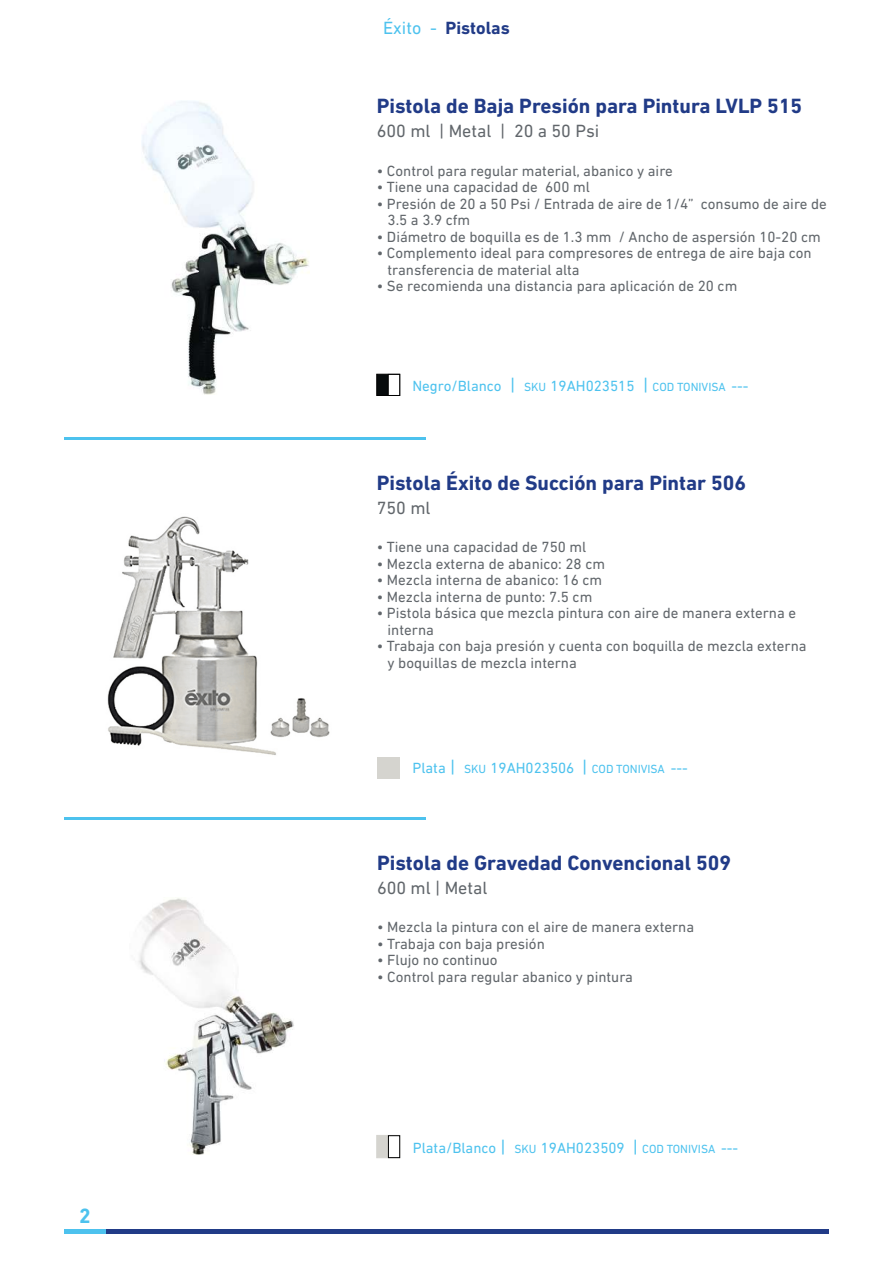
<style>
.page{position:relative;width:893px;height:1263px;background:#fff}
.page>*{position:absolute;margin:0;border:0;box-sizing:border-box;transform-origin:0 0}
.t1{font:700 21px "DIN Next LT Pro";color:#213b87}
.t2{font:700 21px "DIN Next LT Pro";color:#4dc2ee}
.t3{font:18px "DIN Next LT Pro";color:#61666b}
.t4{font:700 18px "DIN Next LT Pro";color:#213b87}
.t5{font:15px/16.5px "DIN Next LT Pro";color:#61666b}
.t6{font:15px "DIN Next LT Pro";color:#4dc2ee}
.s1{font-weight:400;color:#4dc2ee}
.s2{font-size:18px}
.s3{font-size:12px}
</style>
<div class="page">
<hr style="left:64px;top:1229px;width:42px;height:4px;background:#4dc2ee">
<hr style="left:106px;top:1229px;width:722px;height:4px;background:#213b87">
<hr style="left:64px;top:437px;width:361px;height:3px;background:#4dc2ee">
<hr style="left:64px;top:817px;width:362px;height:3px;background:#4dc2ee">
<div style="left:377px;top:374px;width:23px;height:22px;background:#070b0c;border:1px solid #000"></div>
<div style="left:377px;top:757px;width:23px;height:21px;background:#d5d4cf"></div>
<img style="left:142px;top:101px;width:167px;height:293px">
<div style="left:388px;top:374px;width:12px;height:22px;background:#fff;border:1px solid #000"></div>
<img style="left:107px;top:516px;width:223px;height:239px">
<img style="left:138px;top:898px;width:156px;height:257px">
<div style="left:377px;top:1135px;width:23px;height:23px;background:#d5d4cf"></div>
<div style="left:388px;top:1135px;width:12px;height:23px;background:#fff;border:1px solid #000"></div>
<h1 class="t2" style="left:79px;top:1204px;width:13px">2</h1>
<p class="t4" style="left:383px;top:17px;width:128px"><span class="s1">Éxito -</span> Pistolas</p>
<h1 class="t1" style="left:377px;top:94px;width:427px">Pistola de Baja Presión para Pintura LVLP 515</h1>
<p class="t3" style="left:377px;top:121px;width:224px">600 ml | Metal | 20 a 50 Psi</p>
<p class="t5" style="left:377px;top:162px;width:298px">• Control para regular material, abanico y aire</p>
<p class="t5" style="left:377px;top:178px;width:215px">• Tiene una capacidad de 600 ml</p>
<p class="t5" style="left:388px;top:195px;width:441px;text-indent:-11px">• Presión de 20 a 50 Psi / Entrada de aire de 1/4” consumo de aire de<br>3.5 a 3.9 cfm</p>
<p class="t5" style="left:377px;top:228px;width:446px">• Diámetro de boquilla es de 1.3 mm / Ancho de aspersión 10-20 cm</p>
<p class="t5" style="left:388px;top:244px;width:425px;text-indent:-11px">• Complemento ideal para compresores de entrega de aire baja con transferencia de material alta</p>
<p class="t5" style="left:377px;top:277px;width:362px">• Se recomienda una distancia para aplicación de 20 cm</p>
<p class="t6" style="left:412px;top:378px;width:338px">Negro/Blanco <span class="s2">|</span> <span class="s3">SKU</span> 19AH023515 <span class="s2">|</span> <span class="s3">COD TONIVISA</span> ---</p>
<h1 class="t1" style="left:377px;top:471px;width:371px">Pistola Éxito de Succión para Pintar 506</h1>
<p class="t3" style="left:377px;top:498px;width:55px">750 ml</p>
<p class="t5" style="left:377px;top:539px;width:211px">• Tiene una capacidad de 750 ml</p>
<p class="t5" style="left:377px;top:555px;width:230px">• Mezcla externa de abanico: 28 cm</p>
<p class="t5" style="left:377px;top:572px;width:227px">• Mezcla interna de abanico: 16 cm</p>
<p class="t5" style="left:377px;top:588px;width:217px">• Mezcla interna de punto: 7.5 cm</p>
<p class="t5" style="left:388px;top:605px;width:410px;text-indent:-11px">• Pistola básica que mezcla pintura con aire de manera externa e interna</p>
<p class="t5" style="left:388px;top:638px;width:421px;text-indent:-11px">• Trabaja con baja presión y cuenta con boquilla de mezcla externa y boquillas de mezcla interna</p>
<p class="t6" style="left:412px;top:759px;width:277px">Plata <span class="s2">|</span> <span class="s3">SKU</span> 19AH023506 <span class="s2">|</span> <span class="s3">COD TONIVISA</span> ---</p>
<h1 class="t1" style="left:377px;top:851px;width:355px">Pistola de Gravedad Convencional 509</h1>
<p class="t3" style="left:377px;top:878px;width:112px">600 ml | Metal</p>
<p class="t5" style="left:377px;top:919px;width:319px">• Mezcla la pintura con el aire de manera externa</p>
<p class="t5" style="left:377px;top:935px;width:169px">• Trabaja con baja presión</p>
<p class="t5" style="left:377px;top:952px;width:122px">• Flujo no continuo</p>
<p class="t5" style="left:377px;top:968px;width:257px">• Control para regular abanico y pintura</p>
<p class="t6" style="left:413px;top:1139px;width:327px">Plata/Blanco <span class="s2">|</span> <span class="s3">SKU</span> 19AH023509 <span class="s2">|</span> <span class="s3">COD TONIVISA</span> ---</p>
</div>
